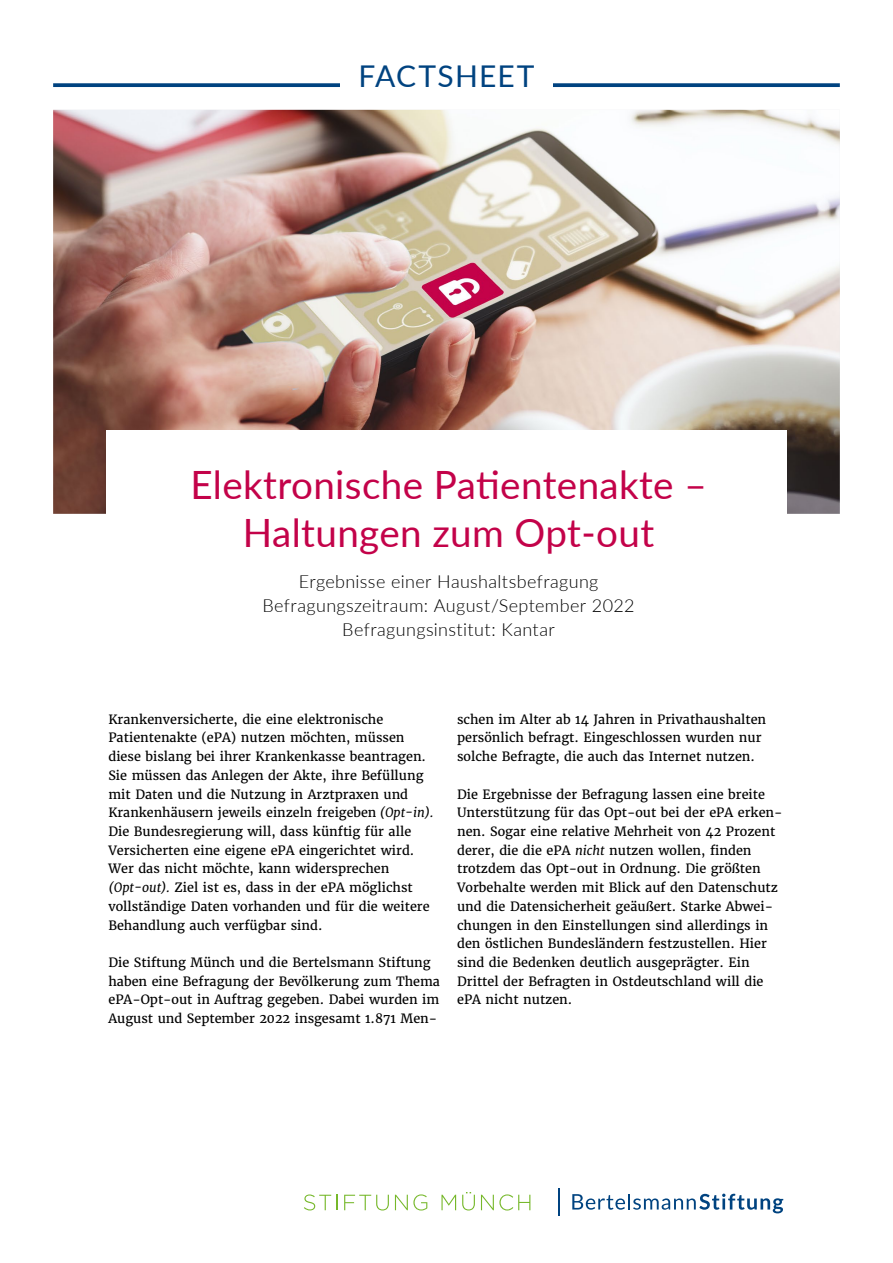
<style>
.page{position:relative;width:893px;height:1263px;background:#fff}
.page>*{position:absolute;margin:0;border:0;box-sizing:border-box;transform-origin:0 0}
.t1{font:39px/48px "Lato";letter-spacing:.01em;color:#c30249;text-align:center}
.t2{font:30px "Lato";letter-spacing:.045em;color:#004380}
.t3{font:300 18px/24px "Lato";letter-spacing:.02em;color:#000;text-align:center}
.t4{font:12.75px/18.8px "Merriweather";color:#000}
.s1{font-style:italic}
</style>
<div class="page">
<img style="left:53px;top:110px;width:787px;height:404px">
<svg style="left:53px;top:83px;width:787px;height:4px;background:#115088"></svg>
<div style="left:340px;top:51px;width:213px;height:45px;background:#fff"></div>
<div style="left:106px;top:431px;width:681px;height:166px;background:#fff"></div>
<svg style="left:572px;top:1193px;width:211px;height:20px"></svg>
<hr style="left:558px;top:1188px;width:2px;height:27px;background:#004380">
<svg style="left:304px;top:1194px;width:27px;height:16px"></svg>
<svg style="left:337px;top:1195px;width:1px;height:15px"></svg>
<svg style="left:344px;top:1195px;width:45px;height:15px"></svg>
<svg style="left:395px;top:1194px;width:32px;height:16px"></svg>
<svg style="left:441px;top:1195px;width:15px;height:15px"></svg>
<svg style="left:462px;top:1192px;width:13px;height:18px"></svg>
<svg style="left:481px;top:1194px;width:49px;height:16px"></svg>
<h2 class="t2" style="left:359px;top:55px;width:177px">FACTSHEET</h2>
<h1 class="t1" style="left:190px;top:459px;width:518px">Elektronische Patientenakte –<br>Haltungen zum Opt-out</h1>
<h3 class="t3" style="left:262px;top:569px;width:374px">Ergebnisse einer Haushaltsbefragung<br>Befragungszeitraum: August/September 2022<br>Befragungsinstitut: Kantar</h3>
<p class="t4" style="left:108px;top:710px;width:326px">Krankenversicherte, die eine elektronische Patientenakte (ePA) nutzen möchten, müssen diese bislang bei ihrer Krankenkasse beantragen.<br>Sie müssen das Anlegen der Akte, ihre Befüllung mit Daten und die Nutzung in Arztpraxen und Krankenhäusern jeweils einzeln freigeben <span class="s1">(Opt-in).<br></span>Die Bundesregierung will, dass künftig für alle Versicherten eine eigene ePA eingerichtet wird.<br>Wer das nicht möchte, kann widersprechen <span class="s1">(Opt-out).</span> Ziel ist es, dass in der ePA möglichst vollständige Daten vorhanden und für die weitere Behandlung auch verfügbar sind.</p>
<p class="t4" style="left:108px;top:953px;width:333px">Die Stiftung Münch und die Bertelsmann Stiftung haben eine Befragung der Bevölkerung zum Thema ePA-Opt-out in Auftrag gegeben. Dabei wurden im August und September 2022 insgesamt 1.871 Men-</p>
<p class="t4" style="left:457px;top:710px;width:311px">schen im Alter ab 14 Jahren in Privathaushalten persönlich befragt. Eingeschlossen wurden nur solche Befragte, die auch das Internet nutzen.</p>
<p class="t4" style="left:457px;top:785px;width:327px">Die Ergebnisse der Befragung lassen eine breite Unterstützung für das Opt-out bei der ePA erken&shy;nen. Sogar eine relative Mehrheit von 42 Prozent derer, die die ePA <span class="s1">nicht</span> nutzen wollen, finden trotzdem das Opt-out in Ordnung. Die größten Vorbehalte werden mit Blick auf den Datenschutz und die Datensicherheit geäußert. Starke Abwei&shy;chungen in den Einstellungen sind allerdings in den östlichen Bundesländern festzustellen. Hier sind die Bedenken deutlich ausgeprägter. Ein Drittel der Befragten in Ostdeutschland will die ePA nicht nutzen.</p>
</div>
